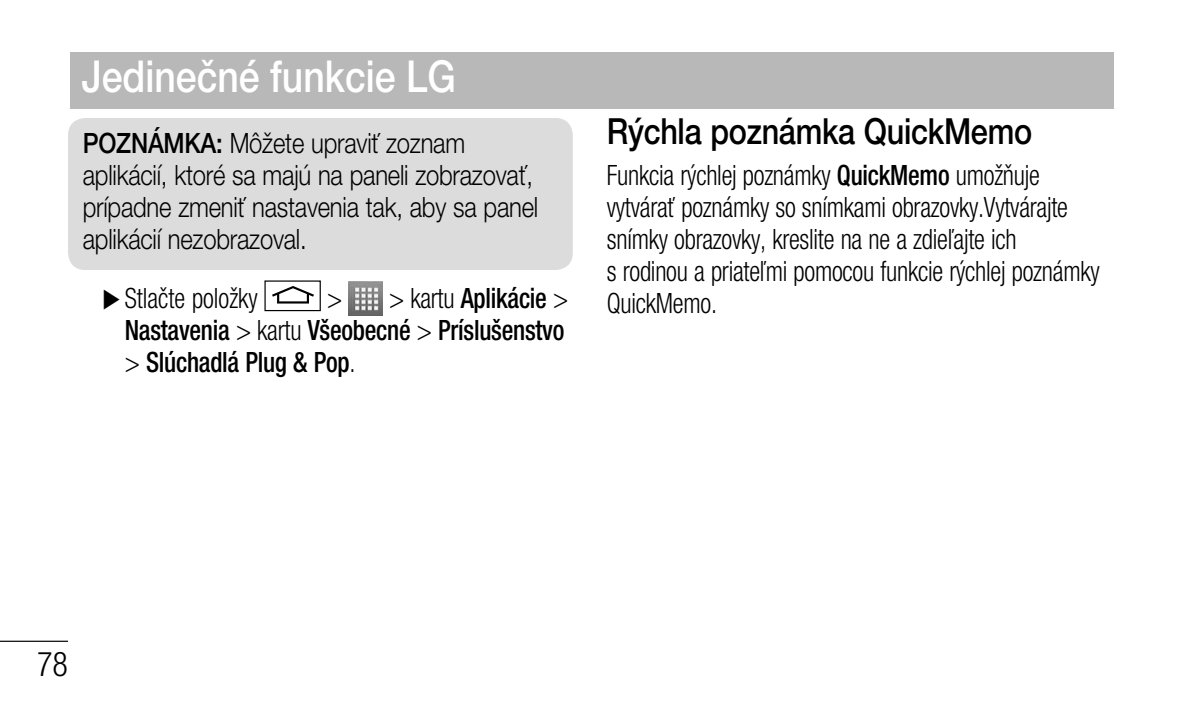
<style>
.page{position:relative;width:1191px;height:715px;background:#fff}
.page>*{position:absolute;margin:0;border:0;box-sizing:border-box;transform-origin:0 0}
.t1{font:500 44px "Helvetica Neue LT Pro";color:#fff;scale:.85 1}
.t2{font:500 36px "Helvetica Neue LT Pro";letter-spacing:-.01em;color:#000;scale:.85 1}
.t3{font:300 condensed 34px "Helvetica Neue LT Pro";color:#000;scale:.95 1}
.t4{font:300 condensed 28px/32px "Helvetica Neue LT Pro";letter-spacing:-.01em;color:#000;scale:.9 1}
.t5{font:300 28px/32px "Helvetica Neue LT Pro";letter-spacing:-.01em;color:#000;scale:.85 1}
.t6{font:500 condensed 28px/32px "Helvetica Neue LT Pro";letter-spacing:-.01em;color:#000;scale:.9 1}
.s1{font-weight:500}
.s2{font-weight:300}
</style>
<div class="page">
<hr style="left:0;top:640px;width:68px;height:1px;background:#000">
<div style="left:68px;top:118px;width:505px;height:152px;background:#dcdcdc;border-radius:17px"></div>
<svg style="left:272px;top:286px;width:42px;height:18px"></svg>
<div style="left:264px;top:280px;width:57px;height:31px;border:1px solid #000"></div>
<img style="left:349px;top:281px;width:34px;height:34px">
<div style="left:70px;top:52px;width:1043px;height:57px;background:#b8b8b8"></div>
<h1 class="t1" style="left:82px;top:61px;width:442px">Jedinečné funkcie LG</h1>
<p class="t5" style="left:83px;top:130px;width:537px"><span class="s1">POZNÁMKA:</span> Môžete upraviť zoznam aplikácií, ktoré sa majú na paneli zobrazovať, prípadne zmeniť nastavenia tak, aby sa panel aplikácií nezobrazoval.</p>
<p class="t4" style="left:102px;top:284px;width:174px">◆ Stlačte položky</p>
<p class="t6" style="left:125px;top:284px;width:494px;text-indent:202px"><span class="s2">&gt; &gt; kartu</span> Aplikácie <span class="s2">&gt;<br></span>Nastavenia <span class="s2">&gt; kartu</span> Všeobecné <span class="s2">&gt;</span> Príslušenstvo <span class="s2">&gt;</span> Slúchadlá Plug &amp; Pop<span class="s2">.</span></p>
<p class="t2" style="left:607px;top:118px;width:502px">Rýchla poznámka QuickMemo</p>
<p class="t4" style="left:607px;top:162px;width:549px">Funkcia rýchlej poznámky <span class="s1">QuickMemo</span> umožňuje vytvárať poznámky so snímkami obrazovky.Vytvárajte snímky obrazovky, kreslite na ne a zdieľajte ich<br>s rodinou a priateľmi pomocou funkcie rýchlej poznámky QuickMemo.</p>
<p class="t3" style="left:37px;top:651px;width:34px">78</p>
</div>
